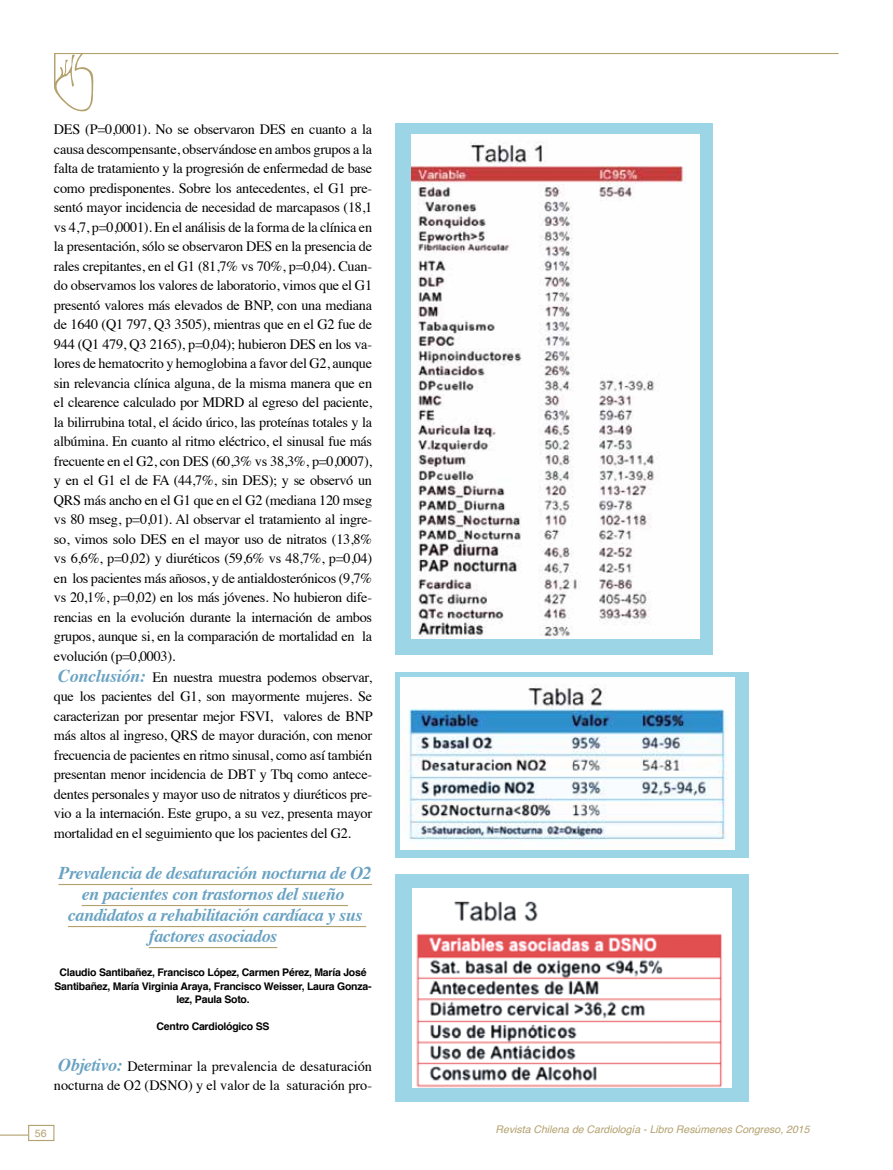
<style>
.page{position:relative;width:893px;height:1170px;background:#fff}
.page>*{position:absolute;margin:0;border:0;box-sizing:border-box;transform-origin:0 0}
.t1{font:italic 700 18px/21px "Times";letter-spacing:-.025em;color:#69a2c2;text-align:center}
.t2{font:14.25px/19.5px "Times";letter-spacing:-.02em;color:#000;text-align:justify}
.t3{font:14.25px/19.5px "Times";color:#000;text-align:center}
.t4{font:700 10.5px/13.5px "Helvetica";letter-spacing:-.025em;color:#000;text-align:center}
.t5{font:italic 10.5px "Helvetica";color:#b3a16e}
.t6{font:10.5px "Helvetica";color:#b3a16e}
.s1{font-weight:700;font-style:italic;font-size:18px;color:#69a2c2}
</style>
<div class="page">
<hr style="left:54px;top:53px;width:785px;height:1px;background:#b3a16e">
<svg style="left:54px;top:54px;width:40px;height:58px"></svg>
<hr style="left:54px;top:54px;width:1px;height:32px;background:#b3a16e">
<svg style="left:0;top:1134px;width:28px;height:1px"></svg>
<div style="left:28px;top:1124px;width:26px;height:16px;border:1px solid #b3a16e"></div>
<hr style="left:58px;top:883px;width:314px;height:2px;background:#b3a16e">
<hr style="left:82px;top:904px;width:266px;height:2px;background:#b3a16e">
<hr style="left:68px;top:925px;width:298px;height:2px;background:#b3a16e">
<hr style="left:149px;top:946px;width:128px;height:2px;background:#b3a16e">
<div style="left:395px;top:123px;width:318px;height:532px;background:#9bd5e6"></div>
<img style="left:411px;top:134px;width:289px;height:504px">
<div style="left:395px;top:672px;width:353px;height:185px;background:#9bd5e6"></div>
<div style="left:395px;top:874px;width:353px;height:227px;background:#9bd5e6"></div>
<img style="left:401px;top:677px;width:333px;height:172px">
<img style="left:412px;top:888px;width:320px;height:199px">
<p class="t2" style="left:54px;top:118px;width:320px">DES (P=0,0001). No se observaron DES en cuanto a la causa descompensante, observándose en ambos grupos a la falta de tratamiento y la progresión de enfermedad de base como predisponentes. Sobre los antecedentes, el G1 pre&shy;sentó mayor incidencia de necesidad de marcapasos (18,1 vs 4,7, p=0,0001). En el análisis de la forma de la clínica en la presentación, sólo se observaron DES en la presencia de rales crepitantes, en el G1 (81,7% vs 70%, p=0,04). Cuan&shy;do observamos los valores de laboratorio, vimos que el G1 presentó valores más elevados de BNP, con una mediana de 1640 (Q1 797, Q3 3505), mientras que en el G2 fue de 944 (Q1 479, Q3 2165), p=0,04); hubieron DES en los va&shy;lores de hematocrito y hemoglobina a favor del G2, aunque sin relevancia clínica alguna, de la misma manera que en el clearence calculado por MDRD al egreso del paciente, la bilirrubina total, el ácido úrico, las proteínas totales y la albúmina. En cuanto al ritmo eléctrico, el sinusal fue más frecuente en el G2, con DES (60,3% vs 38,3%, p=0,0007), y en el G1 el de FA (44,7%, sin DES); y se observó un QRS más ancho en el G1 que en el G2 (mediana 120 mseg vs 80 mseg, p=0,01). Al observar el tratamiento al ingre&shy;so, vimos solo DES en el mayor uso de nitratos (13,8% vs 6,6%, p=0,02) y diuréticos (59,6% vs 48,7%, p=0,04) en los pacientes más añosos, y de antialdosterónicos (9,7% vs 20,1%, p=0,02) en los más jóvenes. No hubieron dife&shy;rencias en la evolución durante la internación de ambos grupos, aunque si, en la comparación de mortalidad en la evolución (p=0,0003).</p>
<p class="t2" style="left:54px;top:666px;width:320px;text-indent:4px"><span class="s1">Conclusión:</span> En nuestra muestra podemos observar, que los pacientes del G1, son mayormente mujeres. Se caracterizan por presentar mejor FSVI, valores de BNP más altos al ingreso, QRS de mayor duración, con menor frecuencia de pacientes en ritmo sinusal, como así también presentan menor incidencia de DBT y Tbq como antece&shy;dentes personales y mayor uso de nitratos y diuréticos pre&shy;vio a la internación. Este grupo, a su vez, presenta mayor mortalidad en el seguimiento que los pacientes del G2.</p>
<p class="t1" style="left:58px;top:860px;width:315px">Prevalencia de desaturación nocturna de O2 en pacientes con trastornos del sueño candidatos a rehabilitación cardíaca y sus factores asociados</p>
<p class="t4" style="left:55px;top:965px;width:318px">Claudio Santibañez, Francisco López, Carmen Pérez, María José<br>Santibañez, María Virginia Araya, Francisco Weisser, Laura Gonza&shy;lez, Paula Soto.</p>
<p class="t4" style="left:157px;top:1019px;width:114px">Centro Cardiológico SS</p>
<p class="t3" style="left:54px;top:1054px;width:320px"><span class="s1">Objetivo:</span> Determinar la prevalencia de desaturación nocturna de O2 (DSNO) y el valor de la saturación pro-</p>
<p class="t6" style="left:35px;top:1124px;width:13px">56</p>
<p class="t5" style="left:496px;top:1120px;width:315px">Revista Chilena de Cardiología - Libro Resúmenes Congreso, 2015</p>
</div>
